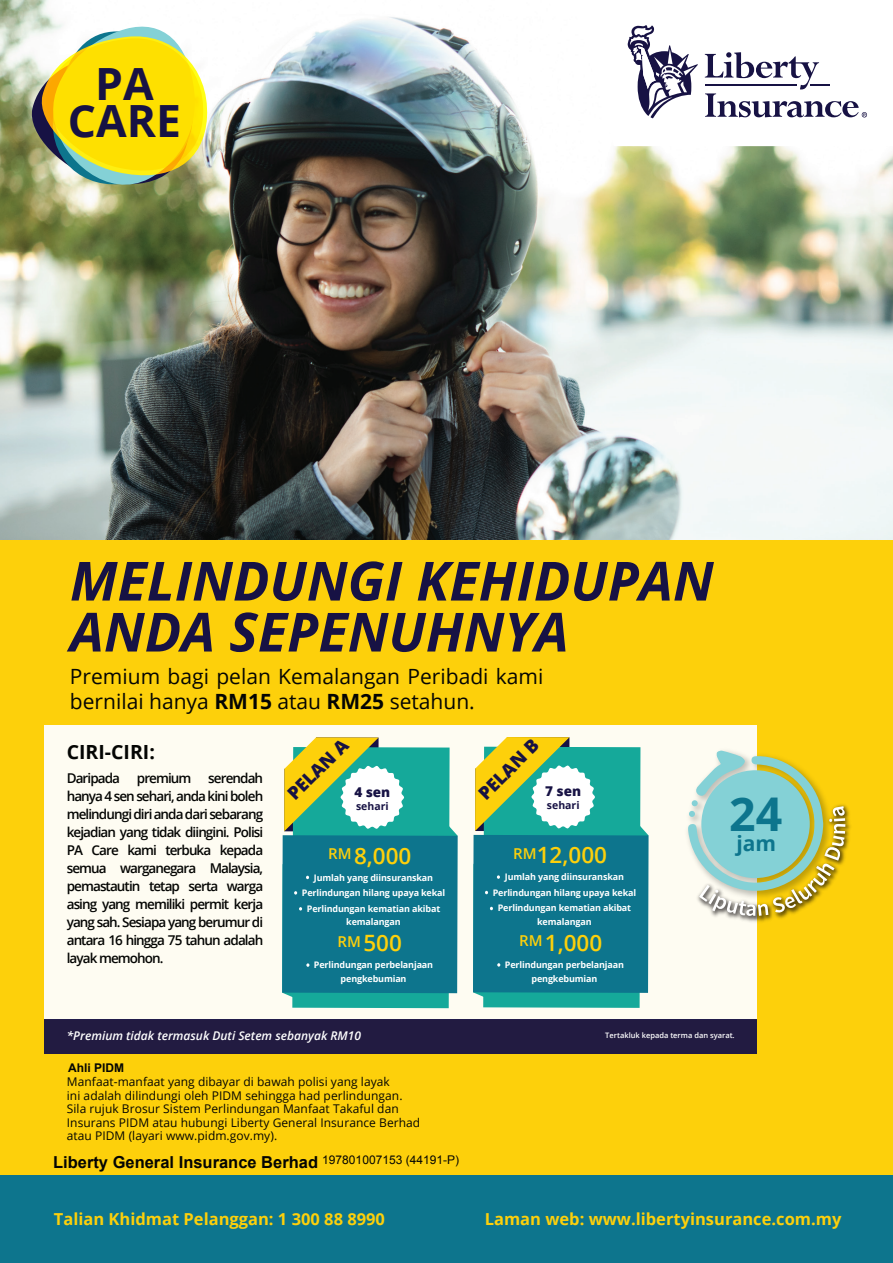
<style>
.page{position:relative;width:893px;height:1263px;background:#fff}
.page>*{position:absolute;margin:0;border:0;box-sizing:border-box;transform-origin:0 0}
.t1{font:italic 700 54px/51px "Open Sans";color:#171244}
.t2{font:700 46.5px "Open Sans";color:#0d758d}
.t3{font:700 44.4px/36.3px "Open Sans";color:#171244;text-align:center}
.t4{font:600 22.5px "Open Sans";color:#fdd00b}
.t5{font:21px/25.2px "Open Sans";color:#040503}
.t6{font:700 21px "Open Sans";color:#0d758d}
.t7{font:700 19.5px "Open Sans";color:#040503}
.t8{font:800 18px "Open Sans";color:#171244}
.t9{font:700 16.5px "Open Sans";color:#fdd00b}
.t10{font:700 16.5px "Arial";color:#040503}
.t11{font:600 13.5px/18px "Open Sans";letter-spacing:-.07em;color:#040503;text-align:justify}
.t12{font:800 13.5px "Open Sans";color:#171244}
.t13{font:12px/13.5px "Open Sans";letter-spacing:.005em;color:#040503}
.t14{font:italic 600 12px "Open Sans";color:#fff}
.t15{font:700 12px "Arial";color:#040503}
.t16{font:700 10.5px "Open Sans";color:#171244}
.t17{font:700 9px/15.5px "Open Sans";letter-spacing:-.015em;color:#fff;text-align:center}
.t18{font:600 7.5px "Open Sans";color:#fff}
.s1{font-weight:700}
</style>
<div class="page">
<img style="left:0;top:0;width:893px;height:540px">
<div style="left:0;top:540px;width:893px;height:635px;background:#fdd00b"></div>
<div style="left:0;top:1175px;width:893px;height:88px;background:#0d758d"></div>
<div style="left:44px;top:725px;width:712px;height:295px;background:#fefcf2"></div>
<svg style="left:282px;top:737px;width:176px;height:271px;background:#3e9892"></svg>
<svg style="left:473px;top:737px;width:176px;height:271px;background:#3d9792"></svg>
<div style="left:44px;top:1019px;width:712px;height:34px;background:#221b41"></div>
<img style="left:714px;top:805px;width:137px;height:118px">
<svg style="left:688px;top:750px;width:157px;height:166px"></svg>
<svg style="left:570px;top:0;width:323px;height:146px"></svg>
<svg style="left:627px;top:25px;width:71px;height:93px"></svg>
<svg style="left:705px;top:52px;width:162px;height:65px"></svg>
<svg style="left:26px;top:19px;width:181px;height:181px"></svg>
<h3 class="t3" style="left:68px;top:65px;width:115px">PA<br>CARE</h3>
<h1 class="t1" style="left:70px;top:554px;width:645px">MELINDUNGI KEHIDUPAN<br>ANDA SEPENUHNYA</h1>
<h3 class="t5" style="left:70px;top:663px;width:475px">Premium bagi pelan Kemalangan Peribadi kami bernilai hanya <span class="s1">RM15</span> atau <span class="s1">RM25</span> setahun.</h3>
<h3 class="t7" style="left:67px;top:738px;width:90px">CIRI-CIRI:</h3>
<p class="t11" style="left:67px;top:768px;width:198px">Daripada premium serendah hanya 4 sen sehari, anda kini boleh melindungi diri anda dari sebarang kejadian yang tidak diingini. Polisi PA Care kami terbuka kepada semua warganegara Malaysia, pemastautin tetap serta warga asing yang memiliki permit kerja yang sah. Sesiapa yang berumur di antara 16 hingga 75 tahun adalah layak memohon.</p>
<h3 class="t8" style="left:281px;top:787px;width:79px;rotate:-45deg">PELAN A</h3>
<p class="t12" style="left:354px;top:781px;width:38px">4 sen</p>
<p class="t16" style="left:356px;top:798px;width:34px">sehari</p>
<h3 class="t4" style="left:328px;top:840px;width:85px"><sup>RM</sup> 8,000</h3>
<p class="t17" style="left:302px;top:869px;width:145px">Jumlah yang diinsuranskan<br>Perlindungan hilang upaya kekal<br>Perlindungan kematian akibat</p>
<p class="t17" style="left:346px;top:914px;width:56px">kemalangan</p>
<h3 class="t4" style="left:338px;top:927px;width:66px"><sup>RM</sup> 500</h3>
<p class="t17" style="left:314px;top:958px;width:121px;line-height:13.5px">Perlindungan perbelanjaan pengkebumian</p>
<h3 class="t8" style="left:472px;top:787px;width:78px;rotate:-45deg">PELAN B</h3>
<p class="t12" style="left:545px;top:781px;width:38px">7 sen</p>
<p class="t16" style="left:547px;top:798px;width:34px">sehari</p>
<h3 class="t4" style="left:513px;top:839px;width:95px"><sup>RM</sup>12,000</h3>
<p class="t17" style="left:493px;top:869px;width:145px">Jumlah yang diinsuranskan<br>Perlindungan hilang upaya kekal<br>Perlindungan kematian akibat</p>
<p class="t17" style="left:537px;top:913px;width:56px">kemalangan</p>
<p class="t17" style="left:505px;top:958px;width:121px;line-height:13.5px">Perlindungan perbelanjaan pengkebumian</p>
<h3 class="t4" style="left:519px;top:927px;width:85px"><sup>RM</sup> 1,000</h3>
<h2 class="t2" style="left:729px;top:781px;width:55px">24</h2>
<h3 class="t6" style="left:736px;top:829px;width:41px">jam</h3>
<p class="t14" style="left:67px;top:1027px;width:296px">*Premium tidak termasuk Duti Setem sebanyak RM10</p>
<p class="t18" style="left:605px;top:1030px;width:131px">Tertakluk kepada terma dan syarat.</p>
<p class="t15" style="left:68px;top:1060px;width:58px">Ahli PIDM</p>
<p class="t13" style="left:67px;top:1075px;width:355px">Manfaat-manfaat yang dibayar di bawah polisi yang layak<br>ini adalah dilindungi oleh PIDM sehingga had perlindungan.<br>Sila rujuk Brosur Sistem Perlindungan Manfaat Takaful dan Insurans PIDM atau hubungi Liberty General Insurance Berhad atau PIDM (layari www.pidm.gov.my).</p>
<p class="t10" style="left:53px;top:1152px;width:407px">Liberty General Insurance Berhad <sup>197801007153</sup> <sup>(44191-P)</sup></p>
<p class="t9" style="left:54px;top:1207px;width:333px">Talian Khidmat Pelanggan: 1 300 88 8990</p>
<p class="t9" style="left:485px;top:1207px;width:358px">Laman web: www.libertyinsurance.com.my</p>
</div>
